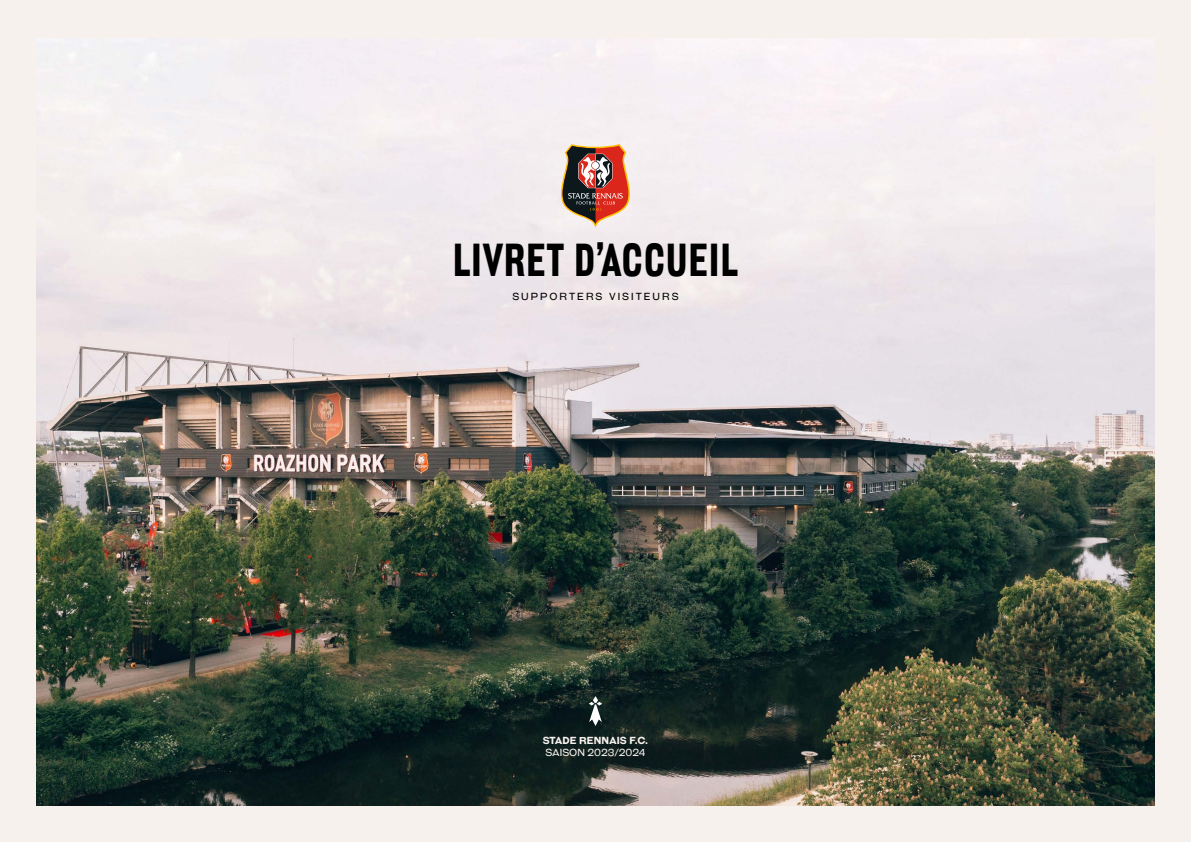
<style>
.page{position:relative;width:1191px;height:842px;background:#f7f1ed}
.page>*{position:absolute;margin:0;border:0;box-sizing:border-box;transform-origin:0 0}
.t1{font:700 45px "Galderglynn 1884 Cd Rg";color:#000}
.t2{font:10px "Galderglynn 1884 Lt";letter-spacing:.2em;color:#000}
.t3{font:700 10px "Galderglynn 1884 Rg";color:#f7f1ed}
.t4{font:10px "Galderglynn 1884 Lt";color:#f7f1ed}
</style>
<div class="page">
<img style="left:37px;top:38px;width:1117px;height:767px">
<svg style="left:561px;top:144px;width:69px;height:84px"></svg>
<div style="left:1140px;top:84px;width:14px;height:13px;background:#f7f1ed"></div>
<div style="left:1140px;top:110px;width:14px;height:14px;background:#f7f1ed"></div>
<div style="left:1140px;top:137px;width:14px;height:13px;background:#f7f1ed"></div>
<svg style="left:589px;top:696px;width:13px;height:30px"></svg>
<h1 class="t1" style="left:452px;top:233px;width:287px">LIVRET D’ACCUEIL</h1>
<p class="t2" style="left:512px;top:290px;width:168px">SUPPORTERS VISITEURS</p>
<p class="t3" style="left:543px;top:734px;width:107px">STADE RENNAIS F.C.</p>
<p class="t4" style="left:545px;top:746px;width:101px">SAISON 2023/2024</p>
</div>
